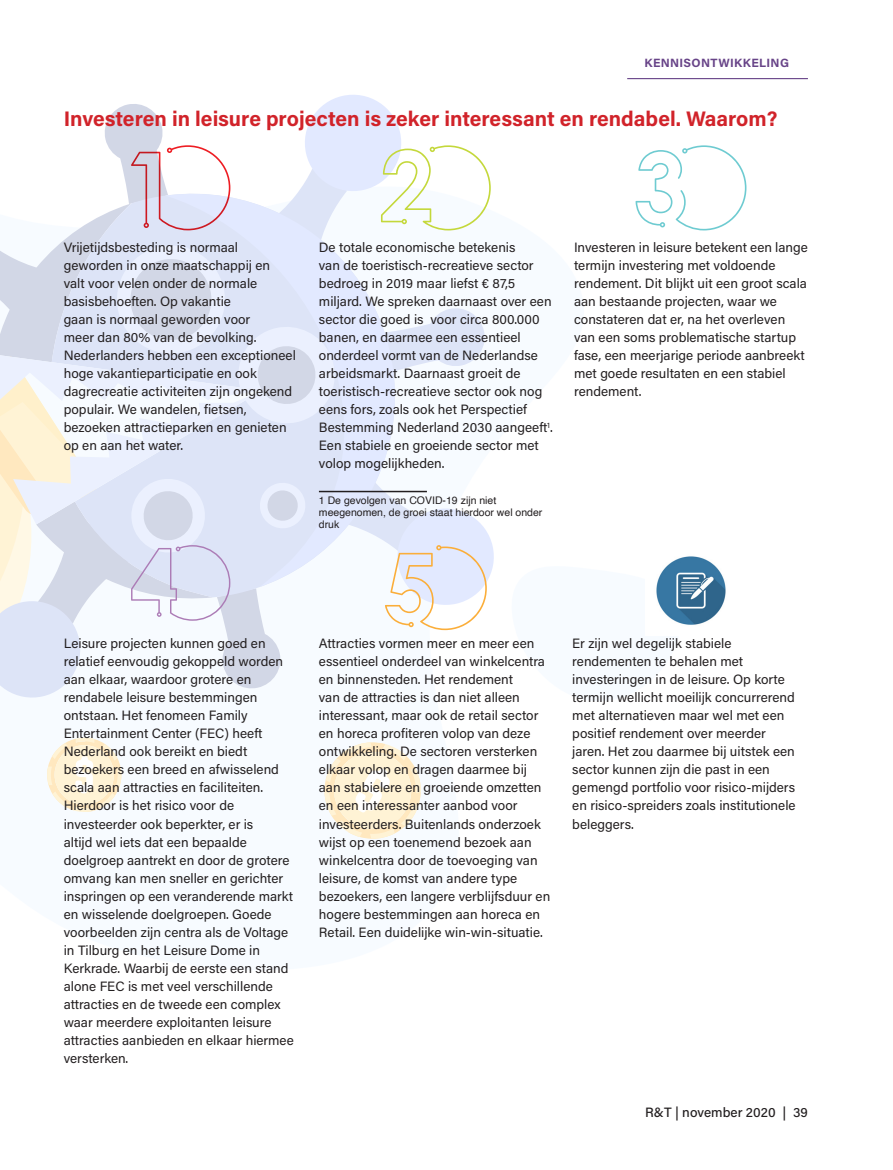
<style>
.page{position:relative;width:893px;height:1170px;background:#fff}
.page>*{position:absolute;margin:0;border:0;box-sizing:border-box;transform-origin:0 0}
.tussenkop{font:700 21px "Acumin Pro";color:#d1232a}
.body1{font:13.5px/18px "Acumin Pro";color:#231f20}
.t1{font:500 13.5px "Acumin Pro";color:#231f20}
.t2{font:700 12px "Acumin Pro";letter-spacing:.03em;color:#684488}
.Voetnoot{font:10.5px/12px "Helvetica";color:#231f20}
</style>
<div class="page">
<svg style="left:324px;top:742px;width:97px;height:96px"></svg>
<svg style="left:47px;top:737px;width:74px;height:75px"></svg>
<svg style="left:635px;top:145px;width:111px;height:85px"></svg>
<svg style="left:0;top:95px;width:494px;height:603px"></svg>
<img style="left:656px;top:556px;width:70px;height:69px">
<hr style="left:627px;top:78px;width:181px;height:1px;background:#684488">
<p class="t2" style="left:644px;top:54px;width:146px">KENNISONTWIKKELING</p>
<p class="tussenkop" style="left:64px;top:104px;width:715px">Investeren in leisure projecten is zeker interessant en rendabel. Waarom?</p>
<p class="body1" style="left:64px;top:238px;width:234px">Vrijetijdsbesteding is normaal geworden in onze maatschappij en<br>valt voor velen onder de normale basisbehoeften. Op vakantie<br>gaan is normaal geworden voor<br>meer dan 80% van de bevolking.<br>Nederlanders hebben een exceptioneel hoge vakantieparticipatie en ook dagrecreatie activiteiten zijn ongekend populair. We wandelen, fietsen, bezoeken attractieparken en genieten op en aan het water.</p>
<p class="body1" style="left:319px;top:238px;width:235px">De totale economische betekenis<br>van de toeristisch-recreatieve sector bedroeg in 2019 maar liefst € 87,5 miljard. We spreken daarnaast over een sector die goed is voor circa 800.000 banen, en daarmee een essentieel onderdeel vormt van de Nederlandse arbeidsmarkt. Daarnaast groeit de toeristisch-recreatieve sector ook nog eens fors, zoals ook het Perspectief Bestemming Nederland 2030 aangeeft<sup>1</sup>.<br>Een stabiele en groeiende sector met volop mogelijkheden.</p>
<p class="Voetnoot" style="left:319px;top:494px;width:225px">1 De gevolgen van COVID-19 zijn niet meegenomen, de groei staat hierdoor wel onder druk</p>
<p class="body1" style="left:574px;top:238px;width:235px">Investeren in leisure betekent een lange termijn investering met voldoende rendement. Dit blijkt uit een groot scala aan bestaande projecten, waar we constateren dat er, na het overleven van een soms problematische startup fase, een meerjarige periode aanbreekt met goede resultaten en een stabiel rendement.</p>
<p class="body1" style="left:64px;top:634px;width:232px">Leisure projecten kunnen goed en relatief eenvoudig gekoppeld worden aan elkaar, waardoor grotere en rendabele leisure bestemmingen ontstaan. Het fenomeen Family Entertainment Center (FEC) heeft Nederland ook bereikt en biedt bezoekers een breed en afwisselend scala aan attracties en faciliteiten.<br>Hierdoor is het risico voor de investeerder ook beperkter, er is<br>altijd wel iets dat een bepaalde doelgroep aantrekt en door de grotere omvang kan men sneller en gerichter inspringen op een veranderende markt en wisselende doelgroepen. Goede voorbeelden zijn centra als de Voltage in Tilburg en het Leisure Dome in Kerkrade. Waarbij de eerste een stand alone FEC is met veel verschillende attracties en de tweede een complex waar meerdere exploitanten leisure attracties aanbieden en elkaar hiermee versterken.</p>
<p class="body1" style="left:319px;top:634px;width:233px">Attracties vormen meer en meer een essentieel onderdeel van winkelcentra en binnensteden. Het rendement<br>van de attracties is dan niet alleen interessant, maar ook de retail sector en horeca profiteren volop van deze ontwikkeling. De sectoren versterken elkaar volop en dragen daarmee bij aan stabielere en groeiende omzetten en een interessanter aanbod voor investeerders. Buitenlands onderzoek wijst op een toenemend bezoek aan winkelcentra door de toevoeging van leisure, de komst van andere type bezoekers, een langere verblijfsduur en hogere bestemmingen aan horeca en Retail. Een duidelijke win-win-situatie.</p>
<p class="body1" style="left:572px;top:634px;width:225px">Er zijn wel degelijk stabiele rendementen te behalen met investeringen in de leisure. Op korte termijn wellicht moeilijk concurrerend met alternatieven maar wel met een positief rendement over meerder jaren. Het zou daarmee bij uitstek een sector kunnen zijn die past in een gemengd portfolio voor risico-mijders en risico-spreiders zoals institutionele beleggers.</p>
<p class="t1" style="left:645px;top:1102px;width:164px">R&amp;T | november 2020 | 39</p>
</div>
